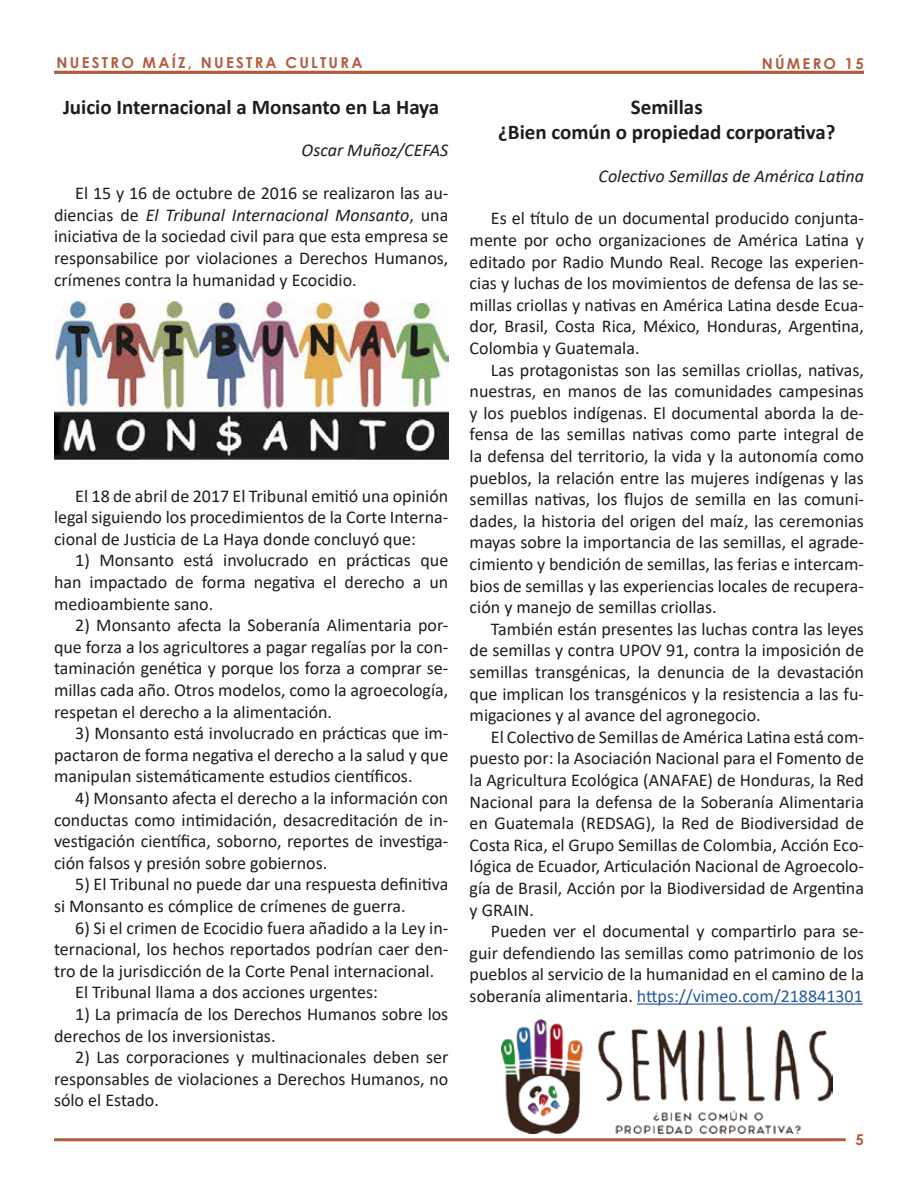
<style>
.page{position:relative;width:918px;height:1188px;background:#fff}
.page>*{position:absolute;margin:0;border:0;box-sizing:border-box;transform-origin:0 0}
.t1{font:700 21px/25.2px "Calibri";color:#1d1d1b;text-align:center}
.t2{font:18px/21.6px "Calibri";color:#1d1d1b;text-align:justify}
.t3{font:italic 18px "Calibri";color:#1d1d1b}
.t4{font:700 15px "Century Gothic";letter-spacing:.15em;color:#b15d3c}
.s1{font-style:italic}
.s2{color:#275b9c}
</style>
<div class="page">
<hr style="left:54px;top:71px;width:810px;height:3px;background:#b15d3c">
<hr style="left:54px;top:1138px;width:792px;height:3px;background:#b15d3c">
<hr style="left:637px;top:1004px;width:226px;height:1px;background:#275b9c">
<img style="left:501px;top:1019px;width:331px;height:115px">
<img style="left:54px;top:301px;width:394px;height:159px">
<p class="t4" style="left:57px;top:52px;width:307px">NUESTRO MAÍZ, NUESTRA CULTURA</p>
<p class="t4" style="left:762px;top:52px;width:104px">NÚMERO 15</p>
<p class="t1" style="left:63px;top:94px;width:378px">Juicio Internacional a Monsanto en La Haya</p>
<p class="t3" style="left:302px;top:138px;width:148px">Oscar Muñoz/CEFAS</p>
<p class="t2" style="left:54px;top:182px;width:396px;text-indent:21px">El 15 y 16 de octubre de 2016 se realizaron las au&shy;diencias de <span class="s1">El Tribunal Internacional Monsanto</span>, una iniciativa de la sociedad civil para que esta empresa se responsabilice por violaciones a Derechos Humanos, crímenes contra la humanidad y Ecocidio.</p>
<p class="t2" style="left:54px;top:484px;width:396px;text-indent:21px">El 18 de abril de 2017 El Tribunal emitió una opinión legal siguiendo los procedimientos de la Corte Interna&shy;cional de Justicia de La Haya donde concluyó que:</p>
<p class="t2" style="left:54px;top:549px;width:396px;text-indent:21px">1) Monsanto está involucrado en prácticas que han impactado de forma negativa el derecho a un medioambiente sano.</p>
<p class="t2" style="left:54px;top:614px;width:396px;text-indent:21px">2) Monsanto afecta la Soberanía Alimentaria por&shy;que forza a los agricultores a pagar regalías por la con&shy;taminación genética y porque los forza a comprar se&shy;millas cada año. Otros modelos, como la agroecología, respetan el derecho a la alimentación.</p>
<p class="t2" style="left:54px;top:722px;width:396px;text-indent:21px">3) Monsanto está involucrado en prácticas que im&shy;pactaron de forma negativa el derecho a la salud y que manipulan sistemáticamente estudios científicos.</p>
<p class="t2" style="left:54px;top:787px;width:396px;text-indent:21px">4) Monsanto afecta el derecho a la información con conductas como intimidación, desacreditación de in&shy;vestigación científica, soborno, reportes de investiga&shy;ción falsos y presión sobre gobiernos.</p>
<p class="t2" style="left:54px;top:873px;width:396px;text-indent:21px">5) El Tribunal no puede dar una respuesta definitiva si Monsanto es cómplice de crímenes de guerra.</p>
<p class="t2" style="left:75px;top:916px;width:375px">6) Si el crimen de Ecocidio fuera añadido a la Ley in-</p>
<p class="t2" style="left:54px;top:938px;width:396px">ternacional, los hechos reportados podrían caer den-</p>
<p class="t2" style="left:54px;top:960px;width:382px">tro de la jurisdicción de la Corte Penal internacional.</p>
<p class="t2" style="left:75px;top:981px;width:304px">El Tribunal llama a dos acciones urgentes:</p>
<p class="t2" style="left:54px;top:1003px;width:396px;text-indent:21px">1) La primacía de los Derechos Humanos sobre los derechos de los inversionistas.</p>
<p class="t2" style="left:54px;top:1046px;width:396px;text-indent:21px">2) Las corporaciones y multinacionales deben ser responsables de violaciones a Derechos Humanos, no sólo el Estado.</p>
<p class="t1" style="left:498px;top:94px;width:339px">Semillas<br>¿Bien común o propiedad corporativa?</p>
<p class="t3" style="left:599px;top:163px;width:267px">Colectivo Semillas de América Latina</p>
<p class="t2" style="left:470px;top:207px;width:396px;text-indent:21px">Es el título de un documental producido conjunta&shy;mente por ocho organizaciones de América Latina y editado por Radio Mundo Real. Recoge las experien&shy;cias y luchas de los movimientos de defensa de las se&shy;millas criollas y nativas en América Latina desde Ecua&shy;dor, Brasil, Costa Rica, México, Honduras, Argentina, Colombia y Guatemala.</p>
<p class="t2" style="left:470px;top:358px;width:396px;text-indent:21px">Las protagonistas son las semillas criollas, nativas, nuestras, en manos de las comunidades campesinas y los pueblos indígenas. El documental aborda la de&shy;fensa de las semillas nativas como parte integral de la defensa del territorio, la vida y la autonomía como pueblos, la relación entre las mujeres indígenas y las semillas nativas, los flujos de semilla en las comuni&shy;dades, la historia del origen del maíz, las ceremonias mayas sobre la importancia de las semillas, el agrade&shy;cimiento y bendición de semillas, las ferias e intercam&shy;bios de semillas y las experiencias locales de recupera&shy;ción y manejo de semillas criollas.</p>
<p class="t2" style="left:470px;top:618px;width:396px;text-indent:21px">También están presentes las luchas contra las leyes de semillas y contra UPOV 91, contra la imposición de semillas transgénicas, la denuncia de la devastación que implican los transgénicos y la resistencia a las fu&shy;migaciones y al avance del agronegocio.</p>
<p class="t2" style="left:470px;top:726px;width:396px;text-indent:21px">El Colectivo de Semillas de América Latina está com&shy;puesto por: la Asociación Nacional para el Fomento de la Agricultura Ecológica (ANAFAE) de Honduras, la Red Nacional para la defensa de la Soberanía Alimentaria en Guatemala (REDSAG), la Red de Biodiversidad de Costa Rica, el Grupo Semillas de Colombia, Acción Eco&shy;lógica de Ecuador, Articulación Nacional de Agroecolo&shy;gía de Brasil, Acción por la Biodiversidad de Argentina y GRAIN.</p>
<p class="t2" style="left:470px;top:920px;width:396px;text-indent:21px">Pueden ver el documental y compartirlo para se&shy;guir defendiendo las semillas como patrimonio de los pueblos al servicio de la humanidad en el camino de la soberanía alimentaria. <span class="s2">https://vimeo.com/218841301</span></p>
<p class="t4" style="left:856px;top:1128px;width:10px">5</p>
</div>
